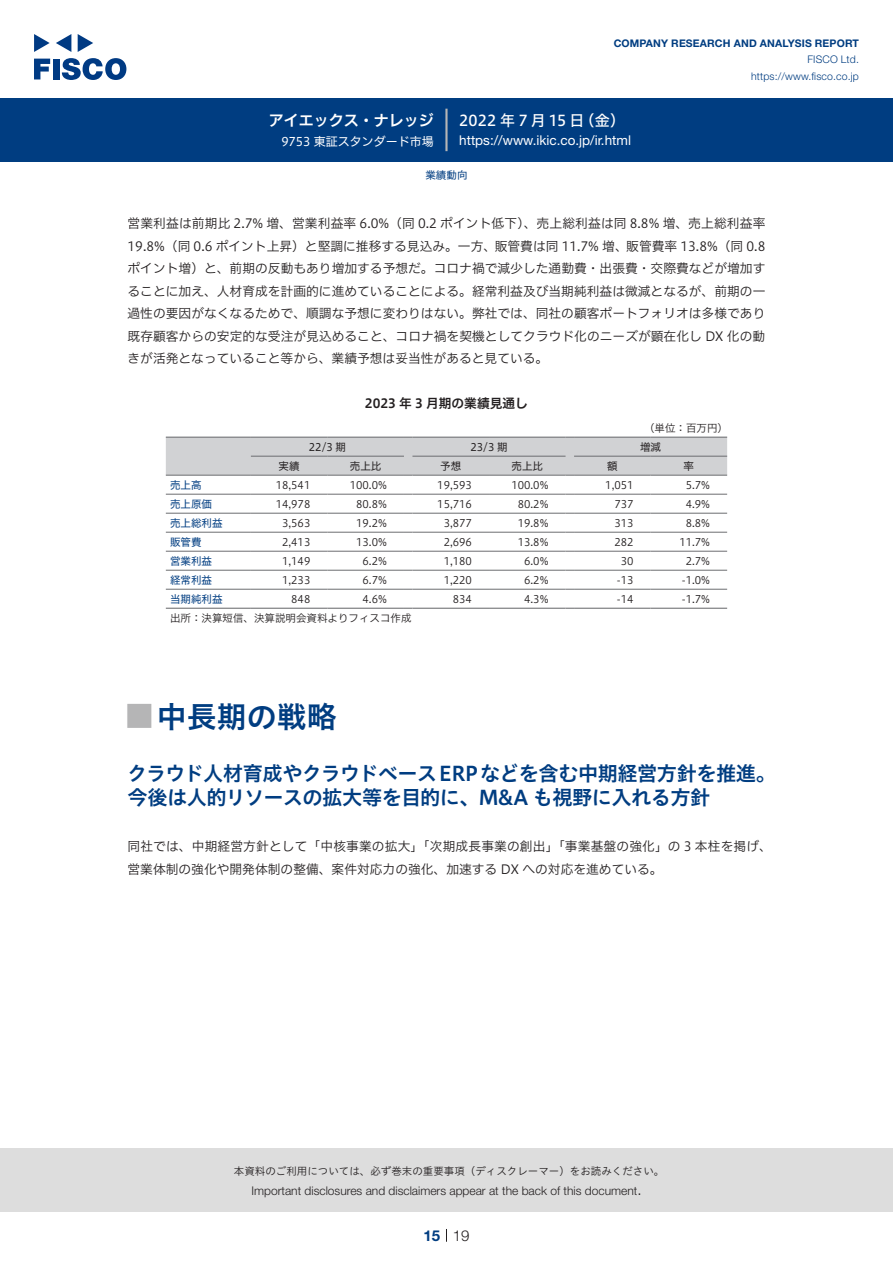
<style>
.page{position:relative;width:893px;height:1263px;background:#fff}
.page>*{position:absolute;margin:0;border:0;box-sizing:border-box;transform-origin:0 0}
.t1{font:30px "Hiragino UD Sans Std N W6";color:#003d81}
.t2{font:24px "Hiragino UD Sans Std N W6";color:#b5b5b6}
.t3{font:20.25px/24px "Hiragino UD Sans Std W6";letter-spacing:-.03em;color:#003d81}
.t4{font:15px "Hiragino UD Sans F Std N W5";letter-spacing:.005em;color:#fff}
.t5{font:15px "Hiragino UD Sans F Std N W6";color:#fff}
.t6{font:300 15px "Helvetica Neue LT Std";color:#231f20}
.t7{font:700 15px "Helvetica Neue LT Std";color:#003d81}
.t8{font:13.5px "Helvetica Neue LT Std";color:#fff}
.t9{font:12.75px/22.5px "Hiragino UD Sans F Std N W3";color:#231f20;text-align:justify}
.t10{font:12.75px "Hiragino UD Sans F Std N W6";color:#231f20}
.t11{font:300 12px "Helvetica Neue LT Std";color:#231f20}
.t12{font:12px "Hiragino UD Sans F Std N W4";color:#fff}
.t13{font:10.5px "Hiragino UD Sans F Std N W3";color:#231f20}
.t14{font:10.5px "Hiragino UD Sans Std W3";color:#231f20}
.t15{font:700 10.5px "Helvetica Neue LT Std";letter-spacing:.015em;color:#003d81}
.t16{font:300 10.5px/16.5px "Helvetica Neue LT Std";letter-spacing:.015em;color:#003d81;text-align:right}
.t17{font:10.5px "Hiragino UD Sans F Std N W4";color:#003d81}
.t18{font:10.5px "Hiragino UD Sans F Std N W4";color:#231f20}
</style>
<div class="page">
<div style="left:0;top:1148px;width:893px;height:64px;background:#ddd"></div>
<svg style="left:34px;top:59px;width:16px;height:20px"></svg>
<div style="left:53px;top:59px;width:6px;height:20px;background:#003a83"></div>
<svg style="left:62px;top:58px;width:64px;height:22px"></svg>
<svg style="left:34px;top:34px;width:16px;height:18px"></svg>
<svg style="left:78px;top:34px;width:15px;height:18px"></svg>
<svg style="left:56px;top:34px;width:15px;height:18px"></svg>
<div style="left:0;top:98px;width:893px;height:64px;background:#003d81"></div>
<hr style="left:445px;top:109px;width:3px;height:42px;background:#b5b5b6">
<svg style="left:446px;top:1229px;width:1px;height:13px"></svg>
<hr style="left:166px;top:494px;width:85px;height:1px;background:#6c6d70">
<hr style="left:251px;top:494px;width:76px;height:1px;background:#6c6d70">
<hr style="left:327px;top:494px;width:77px;height:1px;background:#6c6d70">
<hr style="left:412px;top:494px;width:77px;height:1px;background:#6c6d70">
<hr style="left:489px;top:494px;width:77px;height:1px;background:#6c6d70">
<hr style="left:574px;top:494px;width:77px;height:1px;background:#6c6d70">
<hr style="left:651px;top:494px;width:76px;height:1px;background:#6c6d70">
<hr style="left:166px;top:513px;width:85px;height:1px;background:#6c6d70">
<hr style="left:251px;top:513px;width:76px;height:1px;background:#6c6d70">
<hr style="left:327px;top:513px;width:77px;height:1px;background:#6c6d70">
<hr style="left:412px;top:513px;width:77px;height:1px;background:#6c6d70">
<hr style="left:489px;top:513px;width:77px;height:1px;background:#6c6d70">
<hr style="left:574px;top:513px;width:77px;height:1px;background:#6c6d70">
<hr style="left:651px;top:513px;width:76px;height:1px;background:#6c6d70">
<hr style="left:166px;top:532px;width:85px;height:1px;background:#6c6d70">
<hr style="left:251px;top:532px;width:76px;height:1px;background:#6c6d70">
<hr style="left:327px;top:532px;width:77px;height:1px;background:#6c6d70">
<hr style="left:412px;top:532px;width:77px;height:1px;background:#6c6d70">
<hr style="left:489px;top:532px;width:77px;height:1px;background:#6c6d70">
<hr style="left:574px;top:532px;width:77px;height:1px;background:#6c6d70">
<hr style="left:651px;top:532px;width:76px;height:1px;background:#6c6d70">
<hr style="left:166px;top:551px;width:85px;height:1px;background:#6c6d70">
<hr style="left:251px;top:551px;width:76px;height:1px;background:#6c6d70">
<hr style="left:327px;top:551px;width:77px;height:1px;background:#6c6d70">
<hr style="left:412px;top:551px;width:77px;height:1px;background:#6c6d70">
<hr style="left:489px;top:551px;width:77px;height:1px;background:#6c6d70">
<hr style="left:574px;top:551px;width:77px;height:1px;background:#6c6d70">
<hr style="left:651px;top:551px;width:76px;height:1px;background:#6c6d70">
<hr style="left:166px;top:570px;width:85px;height:1px;background:#6c6d70">
<hr style="left:251px;top:570px;width:76px;height:1px;background:#6c6d70">
<hr style="left:327px;top:570px;width:77px;height:1px;background:#6c6d70">
<hr style="left:412px;top:570px;width:77px;height:1px;background:#6c6d70">
<hr style="left:489px;top:570px;width:77px;height:1px;background:#6c6d70">
<hr style="left:574px;top:570px;width:77px;height:1px;background:#6c6d70">
<hr style="left:651px;top:570px;width:76px;height:1px;background:#6c6d70">
<hr style="left:166px;top:589px;width:85px;height:1px;background:#6c6d70">
<hr style="left:251px;top:589px;width:76px;height:1px;background:#6c6d70">
<hr style="left:327px;top:589px;width:77px;height:1px;background:#6c6d70">
<hr style="left:412px;top:589px;width:77px;height:1px;background:#6c6d70">
<hr style="left:489px;top:589px;width:77px;height:1px;background:#6c6d70">
<hr style="left:574px;top:589px;width:77px;height:1px;background:#6c6d70">
<hr style="left:651px;top:589px;width:76px;height:1px;background:#6c6d70">
<svg style="left:166px;top:437px;width:561px;height:39px;background:#cbccce"></svg>
<hr style="left:574px;top:437px;width:77px;height:1px;background:#6c6d70">
<hr style="left:651px;top:437px;width:76px;height:1px;background:#6c6d70">
<hr style="left:166px;top:608px;width:85px;height:1px;background:#6c6d70">
<hr style="left:251px;top:608px;width:76px;height:1px;background:#6c6d70">
<hr style="left:327px;top:608px;width:77px;height:1px;background:#6c6d70">
<hr style="left:412px;top:608px;width:77px;height:1px;background:#6c6d70">
<hr style="left:489px;top:608px;width:77px;height:1px;background:#6c6d70">
<hr style="left:574px;top:608px;width:77px;height:1px;background:#6c6d70">
<hr style="left:651px;top:608px;width:76px;height:1px;background:#6c6d70">
<p class="t5" style="left:269px;top:109px;width:167px">アイエックス・ナレッジ</p>
<p class="t12" style="left:281px;top:132px;width:154px">9753 東証スタンダード市場</p>
<p class="t15" style="left:614px;top:37px;width:247px">COMPANY RESEARCH AND ANALYSIS REPORT</p>
<p class="t16" style="left:751px;top:51px;width:109px">FISCO Ltd. https://www.fisco.co j p.</p>
<p class="t4" style="left:579px;top:109px;width:47px">（金(</p>
<p class="t4" style="left:459px;top:109px;width:127px">2022 年 7 月 15 日</p>
<p class="t8" style="left:459px;top:132px;width:173px">https://www.ikic.co j p. .i r/ html</p>
<p class="t17" style="left:425px;top:167px;width:43px">業績動向</p>
<p class="t9" style="left:128px;top:211px;width:639px">営業利益は前期比 2.7% 増、営業利益率 6.0%（同 0.2 ポイント低下）、売上総利益は同 8.8% 増、売上総利益率19.8%（同 0.6 ポイント上昇）と堅調に推移する見込み。一方、販管費は同 11.7% 増、販管費率 13.8%（同 0.8ポイント増）と、前期の反動もあり増加する予想だ。コロナ禍で減少した通勤費・出張費・交際費などが増加することに加え、人材育成を計画的に進めていることによる。経常利益及び当期純利益は微減となるが、前期の一過性の要因がなくなるためで、順調な予想に変わりはない。弊社では、同社の顧客ポートフォリオは多様であり既存顧客からの安定的な受注が見込めること、コロナ禍を契機としてクラウド化のニーズが顕在化し DX 化の動きが活発となっていること等から、業績予想は妥当性があると見ている。</p>
<p class="t10" style="left:365px;top:394px;width:165px">2023 年 3 月期の業績見通し</p>
<p class="t13" style="left:644px;top:420px;width:85px">（単位：百万円(</p>
<p class="t18" style="left:640px;top:439px;width:22px">増減</p>
<p class="t18" style="left:309px;top:439px;width:39px">22/3 期</p>
<p class="t18" style="left:470px;top:439px;width:39px">23/3 期</p>
<p class="t18" style="left:279px;top:458px;width:22px">実績</p>
<p class="t18" style="left:350px;top:458px;width:33px">売上比</p>
<p class="t18" style="left:440px;top:458px;width:22px">予想</p>
<p class="t18" style="left:511px;top:458px;width:33px">売上比</p>
<p class="t18" style="left:607px;top:458px;width:12px">額</p>
<p class="t18" style="left:684px;top:458px;width:12px">率</p>
<p class="t17" style="left:170px;top:477px;width:33px">売上高</p>
<p class="t13" style="left:276px;top:477px;width:36px">18,541</p>
<p class="t13" style="left:350px;top:477px;width:39px">100.0%</p>
<p class="t13" style="left:437px;top:477px;width:36px">19,593</p>
<p class="t13" style="left:511px;top:477px;width:39px">100.0%</p>
<p class="t13" style="left:605px;top:477px;width:30px">1,051</p>
<p class="t13" style="left:686px;top:477px;width:26px">5.7%</p>
<p class="t17" style="left:170px;top:496px;width:43px">売上原価</p>
<p class="t13" style="left:276px;top:496px;width:36px">14,978</p>
<p class="t13" style="left:356px;top:496px;width:32px">80.8%</p>
<p class="t13" style="left:437px;top:496px;width:36px">15,716</p>
<p class="t13" style="left:518px;top:496px;width:32px">80.2%</p>
<p class="t13" style="left:614px;top:496px;width:21px">737</p>
<p class="t13" style="left:686px;top:496px;width:26px">4.9%</p>
<p class="t17" style="left:170px;top:515px;width:54px">売上総利益</p>
<p class="t13" style="left:282px;top:515px;width:30px">3,563</p>
<p class="t13" style="left:356px;top:515px;width:32px">19.2%</p>
<p class="t13" style="left:444px;top:515px;width:30px">3,877</p>
<p class="t13" style="left:518px;top:515px;width:32px">19.8%</p>
<p class="t13" style="left:614px;top:515px;width:21px">313</p>
<p class="t13" style="left:686px;top:515px;width:26px">8.8%</p>
<p class="t17" style="left:170px;top:534px;width:33px">販管費</p>
<p class="t13" style="left:282px;top:534px;width:30px">2,413</p>
<p class="t13" style="left:356px;top:534px;width:32px">13.0%</p>
<p class="t13" style="left:444px;top:534px;width:30px">2,696</p>
<p class="t13" style="left:518px;top:534px;width:32px">13.8%</p>
<p class="t13" style="left:614px;top:534px;width:21px">282</p>
<p class="t13" style="left:679px;top:534px;width:32px">11.7%</p>
<p class="t17" style="left:170px;top:553px;width:43px">営業利益</p>
<p class="t13" style="left:282px;top:553px;width:30px">1,149</p>
<p class="t13" style="left:363px;top:553px;width:26px">6.2%</p>
<p class="t13" style="left:444px;top:553px;width:30px">1,180</p>
<p class="t13" style="left:524px;top:553px;width:26px">6.0%</p>
<p class="t13" style="left:621px;top:553px;width:14px">30</p>
<p class="t13" style="left:686px;top:553px;width:26px">2.7%</p>
<p class="t17" style="left:170px;top:572px;width:43px">経常利益</p>
<p class="t13" style="left:282px;top:572px;width:30px">1,233</p>
<p class="t13" style="left:363px;top:572px;width:26px">6.7%</p>
<p class="t13" style="left:444px;top:572px;width:30px">1,220</p>
<p class="t13" style="left:524px;top:572px;width:26px">6.2%</p>
<p class="t13" style="left:617px;top:572px;width:18px">-13</p>
<p class="t13" style="left:682px;top:572px;width:30px">-1.0%</p>
<p class="t17" style="left:170px;top:591px;width:54px">当期純利益</p>
<p class="t13" style="left:170px;top:610px;width:243px">出所：決算短信、決算説明会資料よりフィスコ作成</p>
<p class="t13" style="left:363px;top:591px;width:26px">4.6%</p>
<p class="t13" style="left:291px;top:591px;width:21px">848</p>
<p class="t13" style="left:453px;top:591px;width:21px">834</p>
<p class="t13" style="left:524px;top:591px;width:26px">4.3%</p>
<p class="t13" style="left:617px;top:591px;width:18px">-14</p>
<p class="t13" style="left:682px;top:591px;width:30px">-1.7%</p>
<h1 class="t1" style="left:157px;top:693px;width:181px">中長期の戦略</h1>
<h2 class="t2" style="left:128px;top:698px;width:25px">█</h2>
<h3 class="t3" style="left:127px;top:761px;width:650px">クラウド人材育成やクラウドベースERPなどを含む中期経営方針を推進。今後は人的リソースの拡大等を目的に、M&amp;A も視野に入れる方針</h3>
<p class="t9" style="left:128px;top:834px;width:646px">同社では、中期経営方針として「中核事業の拡大」「次期成長事業の創出」「事業基盤の強化」の 3 本柱を掲げ、営業体制の強化や開発体制の整備、案件対応力の強化、加速する DX への対応を進めている。</p>
<p class="t14" style="left:234px;top:1163px;width:432px">本資料のご利用については、必ず巻末の重要事項（ディスクレーマー）をお読みください。</p>
<p class="t6" style="left:637px;top:1180px;width:6px">.</p>
<p class="t11" style="left:251px;top:1183px;width:387px">Important disclosures and disclaimers appear at the back of this document</p>
<p class="t7" style="left:423px;top:1226px;width:18px">15</p>
<p class="t6" style="left:453px;top:1226px;width:18px">19</p>
</div>
